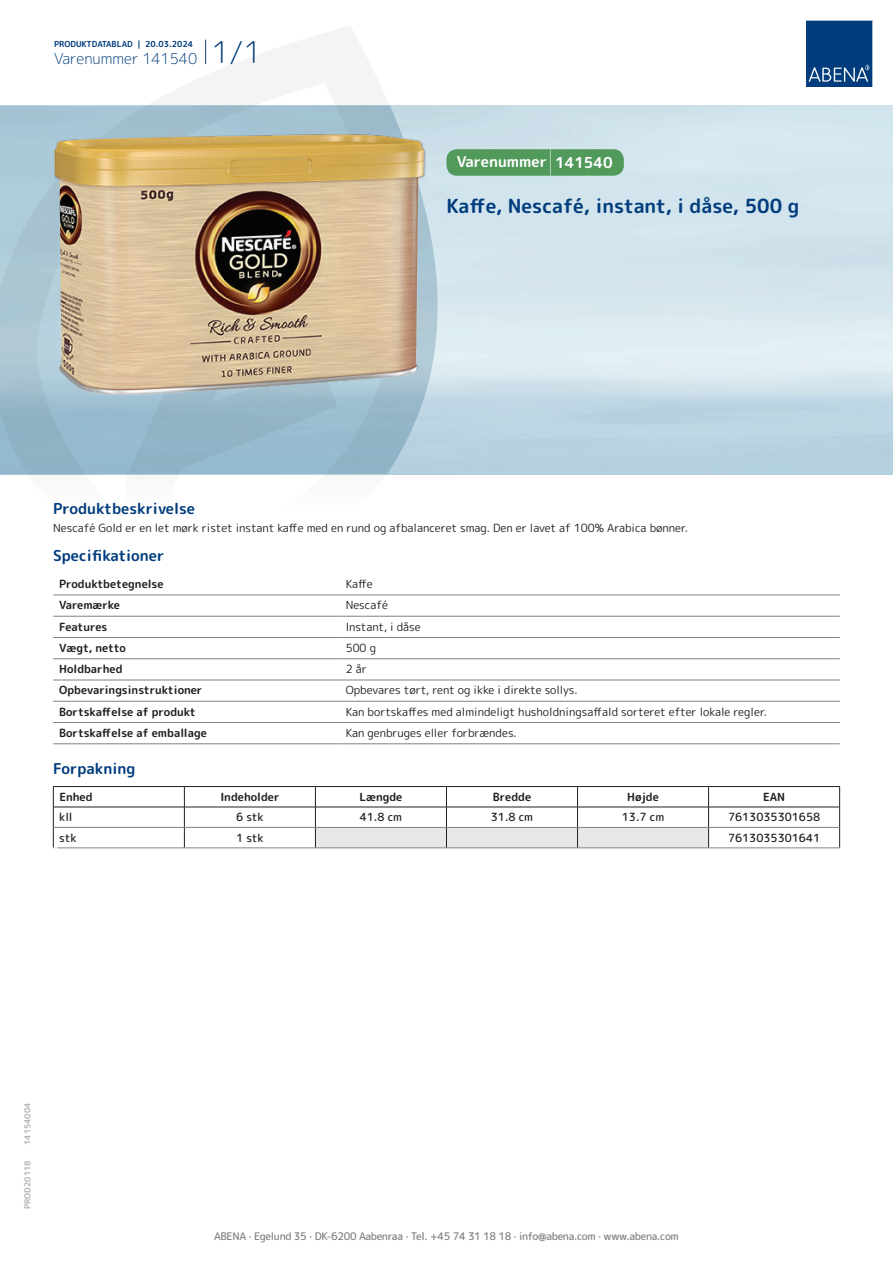
<style>
.page{position:relative;width:893px;height:1263px;background:#fff}
.page>*{position:absolute;margin:0;border:0;box-sizing:border-box;transform-origin:0 0}
.t1{font:700 19.5px "Rounded Mplus 1 c";color:#013d7d}
.t2{font:700 15px "Rounded Mplus 1 c";color:#013d7d}
.t3{font:300 15px "Rounded Mplus 1 c";color:#013d7d}
.t4{font:700 15px "Rounded Mplus 1 c";color:#fff}
.t5{font:11.25px "Rounded Mplus 1 c";color:#231f20}
.t6{font:700 11.25px "Rounded Mplus 1 c";color:#231f20}
.t7{font:500 11.25px "Rounded Mplus 1 c";color:#231f20}
.t8{font:500 10.5px "Rounded Mplus 1 c";letter-spacing:-.03em;color:#808285}
.t9{font:700 10.5px "Rounded Mplus 1 c";color:#fff}
.t10{font:700 8.25px "Rounded Mplus 1 c";color:#013d7d}
.t11{font:700 8.25px "Rounded Mplus 1 c";color:#b2b3b7}
.s1{font-size:30px}
.s2{font-size:25.5px}
</style>
<div class="page">
<svg style="left:0;top:26px;width:439px;height:569px"></svg>
<svg style="left:0;top:106px;width:438px;height:368px;background:#9fbecf"></svg>
<svg style="left:205px;top:40px;width:1px;height:24px"></svg>
<svg style="left:806px;top:20px;width:67px;height:67px;background:#144b86"></svg>
<img style="left:47px;top:127px;width:384px;height:275px">
<hr style="left:53px;top:595px;width:287px;height:1px;background:#808285">
<hr style="left:340px;top:595px;width:500px;height:1px;background:#808285">
<hr style="left:53px;top:616px;width:287px;height:1px;background:#808285">
<hr style="left:340px;top:616px;width:500px;height:1px;background:#808285">
<hr style="left:53px;top:637px;width:287px;height:1px;background:#808285">
<hr style="left:340px;top:637px;width:500px;height:1px;background:#808285">
<hr style="left:53px;top:658px;width:287px;height:1px;background:#808285">
<hr style="left:340px;top:658px;width:500px;height:1px;background:#808285">
<hr style="left:53px;top:680px;width:287px;height:1px;background:#808285">
<hr style="left:340px;top:680px;width:500px;height:1px;background:#808285">
<hr style="left:53px;top:701px;width:287px;height:1px;background:#808285">
<hr style="left:340px;top:701px;width:500px;height:1px;background:#808285">
<hr style="left:53px;top:722px;width:287px;height:1px;background:#808285">
<hr style="left:340px;top:722px;width:500px;height:1px;background:#808285">
<hr style="left:53px;top:743px;width:287px;height:1px;background:#808285">
<hr style="left:340px;top:743px;width:500px;height:1px;background:#808285">
<hr style="left:53px;top:786px;width:131px;height:1px;background:#231f20">
<hr style="left:184px;top:786px;width:131px;height:1px;background:#231f20">
<hr style="left:315px;top:786px;width:131px;height:1px;background:#231f20">
<hr style="left:446px;top:786px;width:131px;height:1px;background:#231f20">
<hr style="left:577px;top:786px;width:132px;height:1px;background:#231f20">
<hr style="left:709px;top:786px;width:131px;height:1px;background:#231f20">
<hr style="left:53px;top:807px;width:131px;height:1px;background:#231f20">
<hr style="left:184px;top:807px;width:131px;height:1px;background:#231f20">
<hr style="left:709px;top:807px;width:131px;height:1px;background:#231f20">
<svg style="left:53px;top:787px;width:1px;height:61px"></svg>
<svg style="left:184px;top:787px;width:1px;height:61px"></svg>
<svg style="left:315px;top:787px;width:394px;height:61px"></svg>
<svg style="left:839px;top:787px;width:1px;height:61px"></svg>
<hr style="left:54px;top:827px;width:130px;height:1px;background:#808285">
<hr style="left:184px;top:827px;width:131px;height:1px;background:#808285">
<hr style="left:315px;top:827px;width:131px;height:1px;background:#808285">
<hr style="left:446px;top:827px;width:131px;height:1px;background:#808285">
<hr style="left:577px;top:827px;width:132px;height:1px;background:#808285">
<hr style="left:709px;top:827px;width:130px;height:1px;background:#808285">
<hr style="left:53px;top:848px;width:131px;height:1px;background:#808285">
<hr style="left:184px;top:848px;width:131px;height:1px;background:#808285">
<hr style="left:315px;top:848px;width:131px;height:1px;background:#808285">
<hr style="left:446px;top:848px;width:131px;height:1px;background:#808285">
<hr style="left:577px;top:848px;width:132px;height:1px;background:#808285">
<hr style="left:709px;top:848px;width:131px;height:1px;background:#808285">
<div style="left:446px;top:149px;width:178px;height:27px;background:#52995c;border-radius:10px"></div>
<p class="t10" style="left:54px;top:38px;width:141px">PRODUKTDATABLAD | 20.03.2024</p>
<h2 class="t3" style="left:54px;top:48px;width:209px">Varenummer 141540 <span class="s1">1/1</span></h2>
<h2 class="t4" style="left:457px;top:151px;width:157px">Varenummer <span class="s2">|</span> 141540</h2>
<h1 class="t1" style="left:446px;top:192px;width:354px">Kaffe, Nescafé, instant, i dåse, 500 g</h1>
<h2 class="t2" style="left:53px;top:498px;width:143px">Produktbeskrivelse</h2>
<p class="t5" style="left:53px;top:520px;width:636px">Nescafé Gold er en let mørk ristet instant kaffe med en rund og afbalanceret smag. Den er lavet af 100% Arabica bønner.</p>
<h2 class="t2" style="left:53px;top:545px;width:113px">Specifikationer</h2>
<p class="t6" style="left:59px;top:576px;width:106px">Produktbetegnelse</p>
<p class="t5" style="left:346px;top:576px;width:29px">Kaffe</p>
<p class="t6" style="left:59px;top:597px;width:62px">Varemærke</p>
<p class="t5" style="left:346px;top:597px;width:44px">Nescafé</p>
<p class="t6" style="left:59px;top:618px;width:50px">Features</p>
<p class="t5" style="left:346px;top:618px;width:77px">Instant, i dåse</p>
<p class="t6" style="left:59px;top:640px;width:68px">Vægt, netto</p>
<p class="t5" style="left:346px;top:640px;width:32px">500 g</p>
<p class="t6" style="left:59px;top:661px;width:65px">Holdbarhed</p>
<p class="t5" style="left:346px;top:661px;width:23px">2 år</p>
<p class="t6" style="left:59px;top:682px;width:145px">Opbevaringsinstruktioner</p>
<p class="t5" style="left:346px;top:682px;width:233px">Opbevares tørt, rent og ikke i direkte sollys.</p>
<p class="t6" style="left:59px;top:704px;width:138px">Bortskaffelse af produkt</p>
<p class="t5" style="left:346px;top:704px;width:423px">Kan bortskaffes med almindeligt husholdningsaffald sorteret efter lokale regler.</p>
<p class="t6" style="left:59px;top:725px;width:149px">Bortskaffelse af emballage</p>
<p class="t5" style="left:346px;top:725px;width:173px">Kan genbruges eller forbrændes.</p>
<h2 class="t2" style="left:53px;top:758px;width:84px">Forpakning</h2>
<p class="t6" style="left:59px;top:789px;width:35px">Enhed</p>
<p class="t6" style="left:220px;top:789px;width:61px">Indeholder</p>
<p class="t6" style="left:359px;top:789px;width:44px">Længde</p>
<p class="t6" style="left:493px;top:789px;width:40px">Bredde</p>
<p class="t6" style="left:627px;top:789px;width:33px">Højde</p>
<p class="t6" style="left:763px;top:789px;width:24px">EAN</p>
<p class="t7" style="left:59px;top:809px;width:15px">kll</p>
<p class="t7" style="left:236px;top:809px;width:29px">6 stk</p>
<p class="t7" style="left:360px;top:809px;width:44px">41.8 cm</p>
<p class="t7" style="left:491px;top:809px;width:44px">31.8 cm</p>
<p class="t7" style="left:622px;top:809px;width:44px">13.7 cm</p>
<p class="t7" style="left:728px;top:809px;width:94px">7613035301658</p>
<p class="t7" style="left:59px;top:830px;width:19px">stk</p>
<p class="t7" style="left:236px;top:830px;width:29px">1 stk</p>
<p class="t7" style="left:728px;top:830px;width:94px">7613035301641</p>
<p class="t9" style="left:53px;top:843px;width:7px">*</p>
<p class="t11" style="left:22px;top:1145px;width:44px;rotate:-90deg">14154004</p>
<p class="t11" style="left:22px;top:1209px;width:50px;rotate:-90deg">PROD20118</p>
<p class="t8" style="left:214px;top:1229px;width:466px">ABENA · Egelund 35 · DK-6200 Aabenraa · Tel. +45 74 31 18 18 · info@abena.com · www.abena.com</p>
</div>
